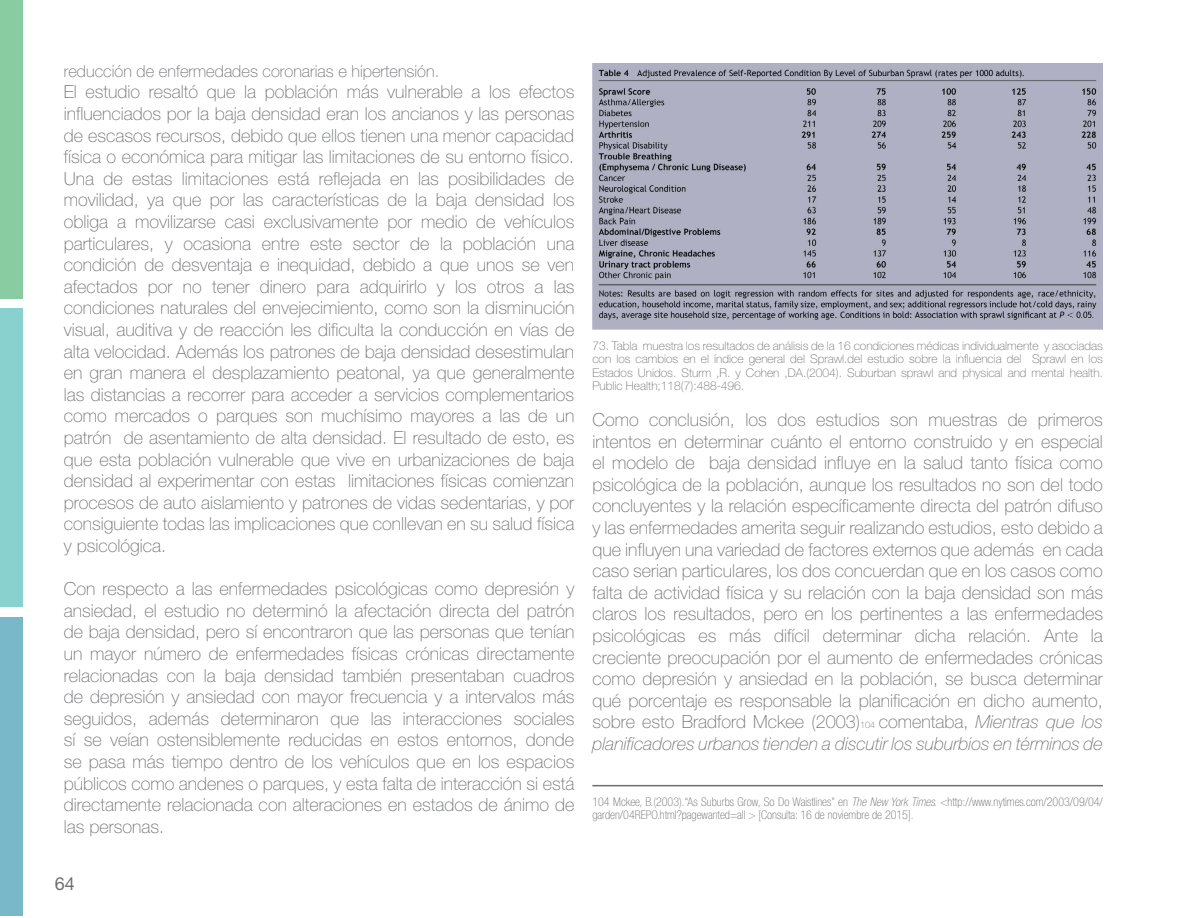
<style>
.page{position:relative;width:1188px;height:918px;background:#fff}
.page>*{position:absolute;margin:0;border:0;box-sizing:border-box;transform-origin:0 0}
.t1{font:100 18px/21.6px "Helvetica Neue";color:#6d6e71;text-align:justify}
.t2{font:18px "Helvetica Neue";color:#6d6e71}
.t3{font:100 16.5px "Helvetica Neue";color:#6d6e71}
.t4{font:100 12px/13.5px "Helvetica Neue";color:#6d6e71;text-align:justify}
.t5{font:100 condensed 12px/13.5px "Helvetica Neue";color:#6d6e71}
.s1{font-size:9px}
.s2{font-style:italic}
</style>
<div class="page">
<div style="left:0;top:0;width:22px;height:298px;background:#8acca1"></div>
<div style="left:0;top:308px;width:22px;height:298px;background:#88d1cf"></div>
<div style="left:0;top:618px;width:22px;height:298px;background:#79b8c9"></div>
<hr style="left:592px;top:785px;width:511px;height:1px;background:#6d6e71">
<img style="left:592px;top:64px;width:511px;height:266px">
<p class="t3" style="left:64px;top:61px;width:377px">reducción de enfermedades coronarias e hipertensión.</p>
<p class="t1" style="left:64px;top:81px;width:512px">El estudio resaltó que la población más vulnerable a los efectos influenciados por la baja densidad eran los ancianos y las personas de escasos recursos, debido que ellos tienen una menor capacidad física o económica para mitigar las limitaciones de su entorno físico.<br>Una de estas limitaciones está reflejada en las posibilidades de movilidad, ya que por las características de la baja densidad los obliga a movilizarse casi exclusivamente por medio de vehículos particulares, y ocasiona entre este sector de la población una condición de desventaja e inequidad, debido a que unos se ven afectados por no tener dinero para adquirirlo y los otros a las condiciones naturales del envejecimiento, como son la disminución visual, auditiva y de reacción les dificulta la conducción en vías de alta velocidad. Además los patrones de baja densidad desestimulan en gran manera el desplazamiento peatonal, ya que generalmente las distancias a recorrer para acceder a servicios complementarios como mercados o parques son muchísimo mayores a las de un patrón de asentamiento de alta densidad. El resultado de esto, es que esta población vulnerable que vive en urbanizaciones de baja densidad al experimentar con estas limitaciones físicas comienzan procesos de auto aislamiento y patrones de vidas sedentarias, y por consiguiente todas las implicaciones que conllevan en su salud física y psicológica.</p>
<p class="t1" style="left:64px;top:578px;width:512px">Con respecto a las enfermedades psicológicas como depresión y ansiedad, el estudio no determinó la afectación directa del patrón de baja densidad, pero sí encontraron que las personas que tenían un mayor número de enfermedades físicas crónicas directamente relacionadas con la baja densidad también presentaban cuadros de depresión y ansiedad con mayor frecuencia y a intervalos más seguidos, además determinaron que las interacciones sociales sí se veían ostensiblemente reducidas en estos entornos, donde se pasa más tiempo dentro de los vehículos que en los espacios públicos como andenes o parques, y esta falta de interacción si está directamente relacionada con alteraciones en estados de ánimo de las personas.</p>
<p class="t2" style="left:55px;top:873px;width:22px">64</p>
<p class="t4" style="left:592px;top:339px;width:512px">73. Tabla muestra los resultados de análisis de la 16 condiciones médicas individualmente y asociadas con los cambios en el índice general del Sprawl.del estudio sobre la influencia del Sprawl en los Estados Unidos. Sturm ,R. y Cohen ,DA.(2004). Suburban sprawl and physical and mental health.<br>Public Health;118(7):488-496.</p>
<p class="t1" style="left:592px;top:409px;width:512px">Como conclusión, los dos estudios son muestras de primeros intentos en determinar cuánto el entorno construido y en especial el modelo de baja densidad influye en la salud tanto física como psicológica de la población, aunque los resultados no son del todo concluyentes y la relación específicamente directa del patrón difuso y las enfermedades amerita seguir realizando estudios, esto debido a que influyen una variedad de factores externos que además en cada caso serian particulares, los dos concuerdan que en los casos como falta de actividad física y su relación con la baja densidad son más claros los resultados, pero en los pertinentes a las enfermedades psicológicas es más difícil determinar dicha relación. Ante la creciente preocupación por el aumento de enfermedades crónicas como depresión y ansiedad en la población, se busca determinar qué porcentaje es responsable la planificación en dicho aumento, sobre esto Bradford Mckee (2003)<span class="s1">104</span> comentaba, <span class="s2">Mientras que los planificadores urbanos tienden a discutir los suburbios en términos de</span></p>
<p class="t5" style="left:592px;top:795px;width:512px">104 Mckee, B.(2003).“As Suburbs Grow, So Do Waistlines” en <span class="s2">The New York Times.</span> &lt;http://www.nytimes.com/2003/09/04/ garden/04REPO.html?pagewanted=all &gt; [Consulta: 16 de noviembre de 2015].</p>
</div>
